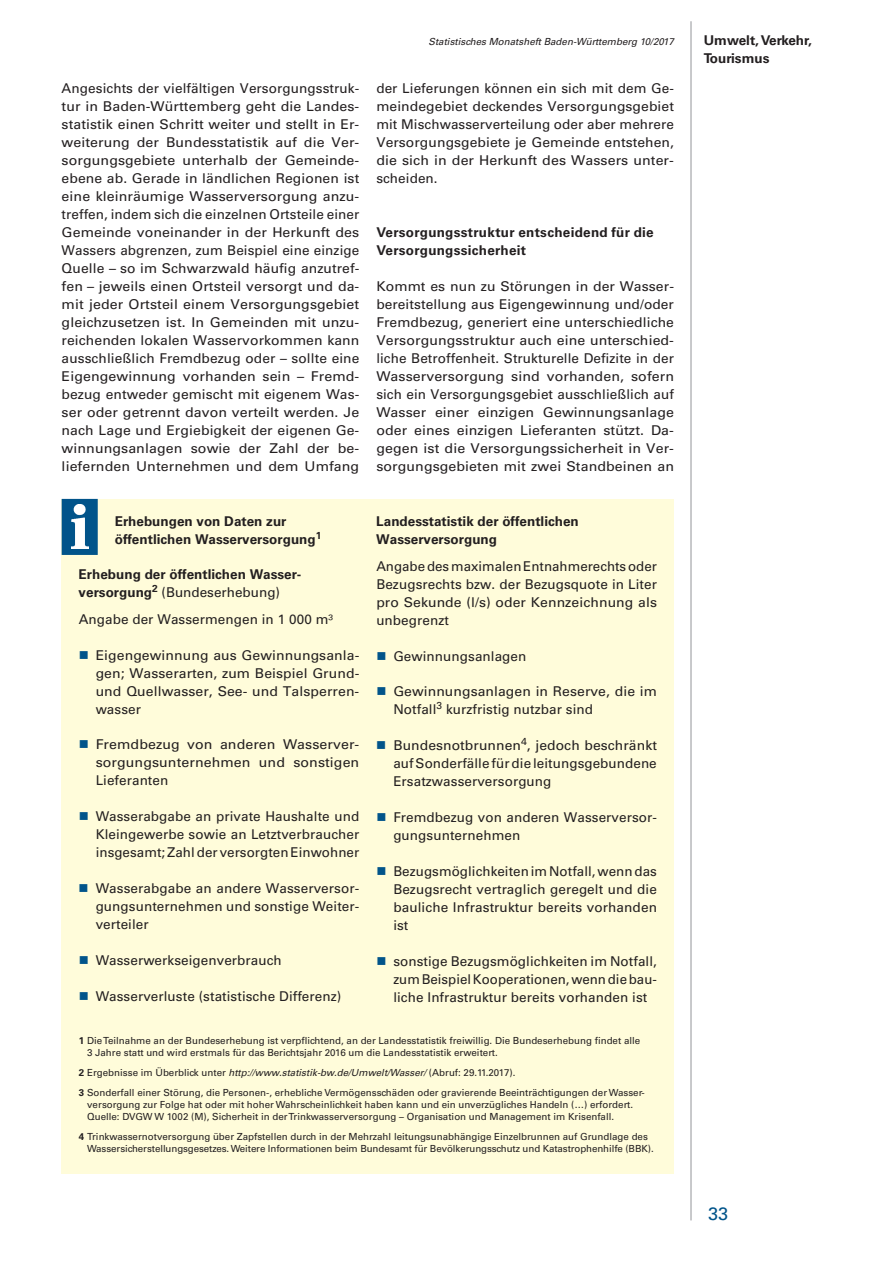
<style>
.page{position:relative;width:893px;height:1263px;background:#fff}
.page>*{position:absolute;margin:0;border:0;box-sizing:border-box;transform-origin:0 0}
.t1{font:18px "Univers";color:#01548a}
.t2{font:13.5px/18px "Univers";letter-spacing:.005em;color:#231f20;text-align:justify}
.t3{font:13.5px/18px "Univers";letter-spacing:.005em;color:#231f20;text-align:justify;scale:1.04 1}
.t4{font:700 13.5px/18px "Univers";color:#231f20}
.t5{font:13.5px/18px "Univers";letter-spacing:.005em;color:#231f20;text-align:justify;scale:1.05 1}
.t6{font:700 13.5px/18px "Univers";letter-spacing:.02em;color:#231f20}
.t7{font:9.75px/11.7px "Univers";color:#231f20}
.t8{font:italic 9.75px "Univers";color:#231f20}
.s1{font-weight:400}
.s2{font-weight:700}
.s3{font-style:italic}
</style>
<div class="page">
<hr style="left:691px;top:21px;width:1px;height:1199px;background:#939598">
<div style="left:62px;top:1020px;width:612px;height:153px;background:#fffcda"></div>
<div style="left:62px;top:499px;width:612px;height:521px;background:#fffcda"></div>
<div style="left:62px;top:499px;width:36px;height:56px;background:#01548a;border:2px solid #01548a"></div>
<img style="left:71px;top:504px;width:17px;height:44px">
<p class="t8" style="left:429px;top:35px;width:247px">Statistisches Monatsheft Baden-Württemberg 10/2017</p>
<p class="t4" style="left:704px;top:31px;width:110px">Umwelt, Verkehr,<br>Tourismus</p>
<p class="t2" style="left:62px;top:79px;width:299px">Angesichts der vielfältigen Versorgungsstruk&shy;tur in Baden-Württemberg geht die Landes&shy;statistik einen Schritt weiter und stellt in Er&shy;weiterung der Bundesstatistik auf die Ver&shy;sorgungsgebiete unterhalb der Gemeinde&shy;ebene ab. Gerade in ländlichen Regionen ist eine kleinräumige Wasserversorgung anzu&shy;treffen, indem sich die einzelnen Ortsteile einer Gemeinde voneinander in der Herkunft des Wassers abgrenzen, zum Beispiel eine einzige Quelle – so im Schwarzwald häufig anzutref&shy;fen – jeweils einen Ortsteil versorgt und da&shy;mit jeder Ortsteil einem Versorgungsgebiet gleichzusetzen ist. In Gemeinden mit unzu&shy;reichenden lokalen Wasservorkommen kann ausschließlich Fremdbezug oder – sollte eine Eigengewinnung vorhanden sein – Fremd&shy;bezug entweder gemischt mit eigenem Was&shy;ser oder getrennt davon verteilt werden. Je nach Lage und Ergiebigkeit der eigenen Ge&shy;winnungsanlagen sowie der Zahl der be&shy;liefernden Unternehmen und dem Umfang</p>
<p class="t2" style="left:376px;top:79px;width:299px">der Lieferungen können ein sich mit dem Ge&shy;meindegebiet deckendes Versorgungsgebiet mit Mischwasserverteilung oder aber mehrere Versorgungsgebiete je Gemeinde entstehen, die sich in der Herkunft des Wassers unter&shy;scheiden.</p>
<p class="t6" style="left:376px;top:223px;width:279px">Versorgungsstruktur entscheidend für die<br>Versorgungssicherheit</p>
<p class="t3" style="left:376px;top:277px;width:288px">Kommt es nun zu Störungen in der Wasser&shy;bereitstellung aus Eigengewinnung und/oder Fremdbezug, generiert eine unterschiedliche Versorgungsstruktur auch eine unterschied&shy;liche Betroffenheit. Strukturelle Defizite in der Wasserversorgung sind vorhanden, sofern sich ein Versorgungsgebiet ausschließlich auf Wasser einer einzigen Gewinnungsanlage oder eines einzigen Lieferanten stützt. Da&shy;gegen ist die Versorgungssicherheit in Ver&shy;sorgungsgebieten mit zwei Standbeinen an</p>
<p class="t4" style="left:115px;top:512px;width:208px">Erhebungen von Daten zur öffentlichen Wasserversorgung<sup>1</sup></p>
<p class="t4" style="left:79px;top:565px;width:223px">Erhebung der öffentlichen Wasser&shy;versorgung<sup>2</sup> <span class="s1">(Bundeserhebung)</span></p>
<p class="t2" style="left:79px;top:610px;width:256px">Angabe der Wassermengen in 1 000 m³</p>
<p class="t3" style="left:96px;top:646px;width:255px">Eigengewinnung aus Gewinnungsanla&shy;gen; Wasserarten, zum Beispiel Grund&shy;und Quellwasser, See- und Talsperren&shy;wasser</p>
<p class="t5" style="left:96px;top:736px;width:253px">Fremdbezug von anderen Wasserver&shy;sorgungsunternehmen und sonstigen Lieferanten</p>
<p class="t2" style="left:96px;top:807px;width:265px">Wasserabgabe an private Haushalte und Kleingewerbe sowie an Letztverbraucher insgesamt; Zahl der versorgten Einwohner</p>
<p class="t2" style="left:96px;top:879px;width:265px">Wasserabgabe an andere Wasserversor&shy;gungsunternehmen und sonstige Weiter&shy;verteiler</p>
<p class="t2" style="left:96px;top:951px;width:188px">Wasserwerkseigenverbrauch</p>
<p class="t2" style="left:96px;top:987px;width:247px">Wasserverluste (statistische Differenz)</p>
<p class="t4" style="left:376px;top:512px;width:204px">Landesstatistik der öffentlichen<br>Wasserversorgung</p>
<p class="t2" style="left:376px;top:557px;width:282px">Angabe des maximalen Entnahmerechts oder Bezugsrechts bzw. der Bezugsquote in Liter pro Sekunde (l/s) oder Kennzeichnung als unbegrenzt</p>
<p class="t2" style="left:393px;top:647px;width:135px">Gewinnungsanlagen</p>
<p class="t2" style="left:393px;top:683px;width:265px">Gewinnungsanlagen in Reserve, die im<br>Notfall<sup>3</sup> kurzfristig nutzbar sind</p>
<p class="t2" style="left:393px;top:736px;width:265px">Bundesnotbrunnen<sup>4</sup>, jedoch beschränkt auf Sonderfälle für die leitungsgebundene Ersatzwasserversorgung</p>
<p class="t2" style="left:393px;top:808px;width:265px">Fremdbezug von anderen Wasserversor&shy;gungsunternehmen</p>
<p class="t2" style="left:393px;top:862px;width:265px">Bezugsmöglichkeiten im Notfall, wenn das Bezugsrecht vertraglich geregelt und die bauliche Infrastruktur bereits vorhanden ist</p>
<p class="t2" style="left:393px;top:952px;width:265px">sonstige Bezugsmöglichkeiten im Notfall, zum Beispiel Kooperationen, wenn die bau&shy;liche Infrastruktur bereits vorhanden ist</p>
<p class="t7" style="left:87px;top:1035px;width:555px;text-indent:-9px"><span class="s2">1</span> Die Teilnahme an der Bundeserhebung ist verpflichtend, an der Landesstatistik freiwillig. Die Bundeserhebung findet alle<br>3 Jahre statt und wird erstmals für das Berichtsjahr 2016 um die Landesstatistik erweitert.</p>
<p class="t7" style="left:79px;top:1063px;width:568px;line-height:20.2px"><span class="s2">2</span> Ergebnisse im Überblick unter <span class="s3">http://www.statistik-bw.de/Umwelt/Wasser/</span> (Abruf: 29.11.2017).<br><span class="s2">3</span> Sonderfall einer Störung, die Personen-, erhebliche Vermögensschäden oder gravierende Beeinträchtigungen der Wasser-</p>
<p class="t7" style="left:87px;top:1099px;width:547px">versorgung zur Folge hat oder mit hoher Wahrscheinlichkeit haben kann und ein unverzügliches Handeln (…) erfordert.<br>Quelle: DVGW W 1002 (M), Sicherheit in der Trinkwasserversorgung – Organisation und Management im Krisenfall.</p>
<p class="t7" style="left:87px;top:1131px;width:568px;text-indent:-9px"><span class="s2">4</span> Trinkwassernotversorgung über Zapfstellen durch in der Mehrzahl leitungsunabhängige Einzelbrunnen auf Grundlage des<br>Wassersicherstellungsgesetzes. Weitere Informationen beim Bundesamt für Bevölkerungsschutz und Katastrophenhilfe (BBK).</p>
<h1 class="t1" style="left:708px;top:1203px;width:22px">33</h1>
</div>
